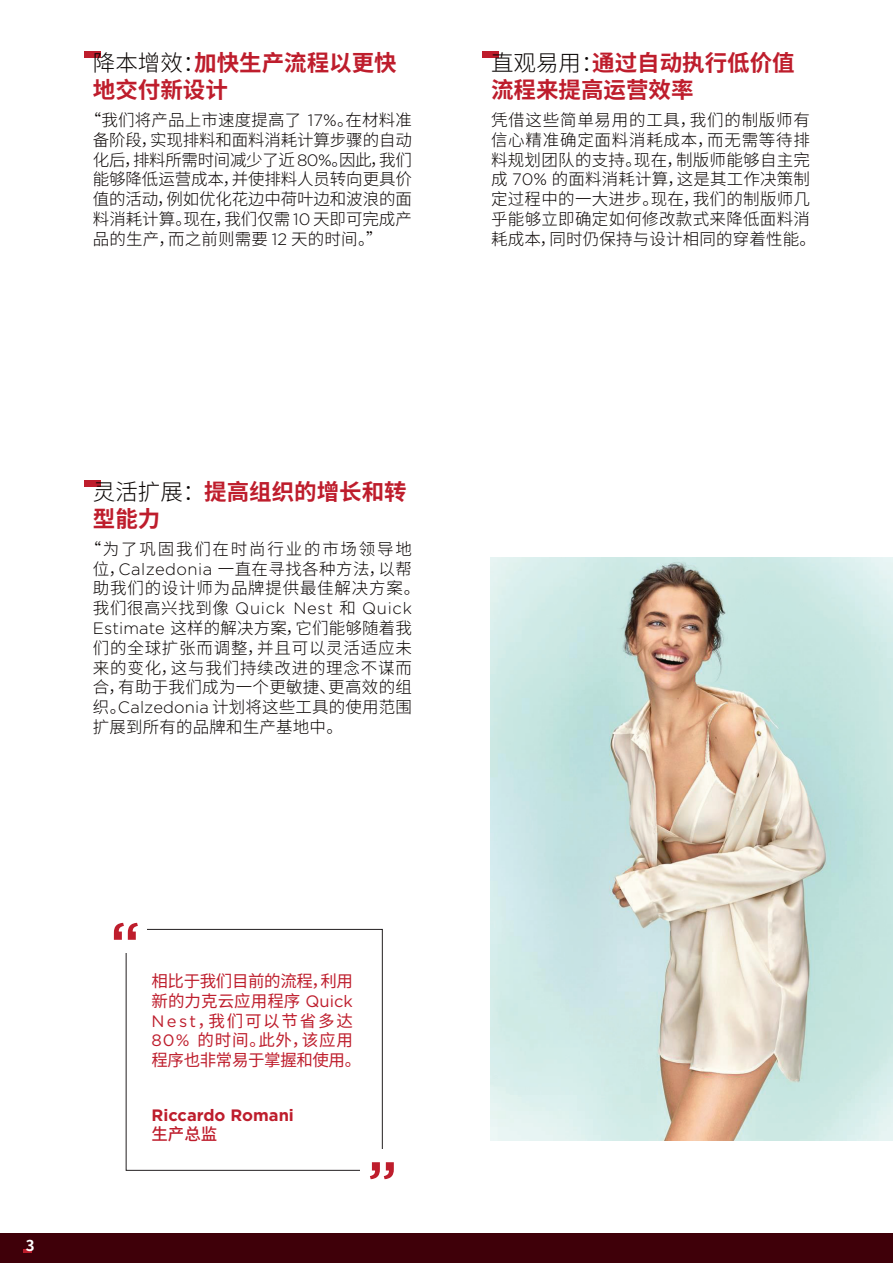
<style>
.page{position:relative;width:893px;height:1263px;background:#fff}
.page>*{position:absolute;margin:0;border:0;box-sizing:border-box;transform-origin:0 0}
.t1{font:700 22.5px/27px "Noto Sans CJ Ksc";color:#be1d2c}
.t2{font:300 16.5px/19.8px "Noto Sans CJ Ksc";letter-spacing:.02em;color:#080302;text-align:justify}
.t3{font:16.5px/19.8px "Noto Sans CJ Ksc";letter-spacing:-.025em;color:#be1d2c}
.t4{font:300 16.5px/19.8px "Noto Sans CJ Ksc";letter-spacing:.045em;color:#080302;text-align:center}
.t5{font:300 16.5px "Gotham";letter-spacing:.045em;color:#080302}
.t6{font:700 16.5px "Gotham";color:#be1d2c}
.t7{font:500 16.5px "Noto Sans CJ Ksc";color:#be1d2c}
.t8{font:700 15px "Noto Sans CJ Ksc";color:#fff}
.s1{font-weight:300;color:#080302}
.s2{font-family:"Gotham"}
.s3{font-family:"Noto Sans CJ Ksc"}
</style>
<div class="page">
<div style="left:0;top:1233px;width:893px;height:30px;background:#3f0009"></div>
<div style="left:85px;top:52px;width:16px;height:6px;background:#be1d2c"></div>
<div style="left:483px;top:52px;width:16px;height:6px;background:#be1d2c"></div>
<div style="left:85px;top:481px;width:16px;height:6px;background:#be1d2c"></div>
<div style="left:126px;top:929px;width:257px;height:242px;border:1px solid #231f20"></div>
<div style="left:361px;top:1149px;width:42px;height:43px;background:#fff"></div>
<svg style="left:370px;top:1162px;width:24px;height:17px"></svg>
<div style="left:105px;top:910px;width:42px;height:42px;background:#fff"></div>
<svg style="left:114px;top:923px;width:24px;height:17px"></svg>
<img style="left:490px;top:557px;width:403px;height:584px">
<svg style="left:23px;top:1250px;width:8px;height:3px"></svg>
<h1 class="t1" style="left:93px;top:49px;width:305px"><span class="s1">降本增效：</span>加快生产流程以更快地交付新设计</h1>
<p class="t2" style="left:93px;top:110px;width:320px;text-indent:-8px">“我们将产品上市速度提高了 <span class="s2">17%</span>。在材料准备阶段，实现排料和面料消耗计算步骤的自动化后，排料所需时间减少了近 <span class="s2">80%</span>。因此，我们能够降低运营成本，并使排料人员转向更具价值的活动，例如优化花边中荷叶边和波浪的面料消耗计算。现在，我们仅需 <span class="s2">10</span> 天即可完成产品的生产，而之前则需要 <span class="s2">12</span> 天的时间。”</p>
<h1 class="t1" style="left:491px;top:49px;width:305px"><span class="s1">直观易用：</span>通过自动执行低价值流程来提高运营效率</h1>
<p class="t2" style="left:491px;top:110px;width:327px;text-align:left">凭借这些简单易用的工具，我们的制版师有信心精准确定面料消耗成本，而无需等待排料规划团队的支持。现在，制版师能够自主完成 <span class="s2">70%</span> 的面料消耗计算，这是其工作决策制定过程中的一大进步。现在，我们的制版师几乎能够立即确定如何修改款式来降低面料消耗成本，同时仍保持与设计相同的穿着性能。</p>
<h1 class="t1" style="left:93px;top:478px;width:315px"><span class="s1">灵活扩展：</span>提高组织的增长和转型能力</h1>
<p class="t4" style="left:85px;top:539px;width:337px">“为了巩固我们在时尚行业的市场领导地位，<span class="s2">Calzedonia</span> 一直在寻找各种方法，以帮助我们的设计师为品牌提供最佳解决方案。</p>
<p class="t5" style="left:93px;top:598px;width:321px"><span class="s3">我们很高兴找到像</span> Quick Nest <span class="s3">和</span> Quick</p>
<p class="t2" style="left:93px;top:618px;width:321px"><span class="s2">Estimate</span> 这样的解决方案，它们能够随着我们的全球扩张而调整，并且可以灵活适应未来的变化，这与我们持续改进的理念不谋而合，有助于我们成为一个更敏捷、更高效的组织。<span class="s2">Calzedonia</span> 计划将这些工具的使用范围扩展到所有的品牌和生产基地中。</p>
<p class="t8" style="left:26px;top:1237px;width:10px">3</p>
<p class="t3" style="left:151px;top:971px;width:211px">相比于我们目前的流程，利用新的力克云应用程序 <span class="s2">Quick<br>Nest</span>，我们可以节省多达<br><span class="s2">80%</span> 的时间。此外，该应用程序也非常易于掌握和使用。</p>
<p class="t6" style="left:151px;top:1104px;width:144px">Riccardo Romani</p>
<p class="t7" style="left:151px;top:1125px;width:67px">生产总监</p>
</div>
